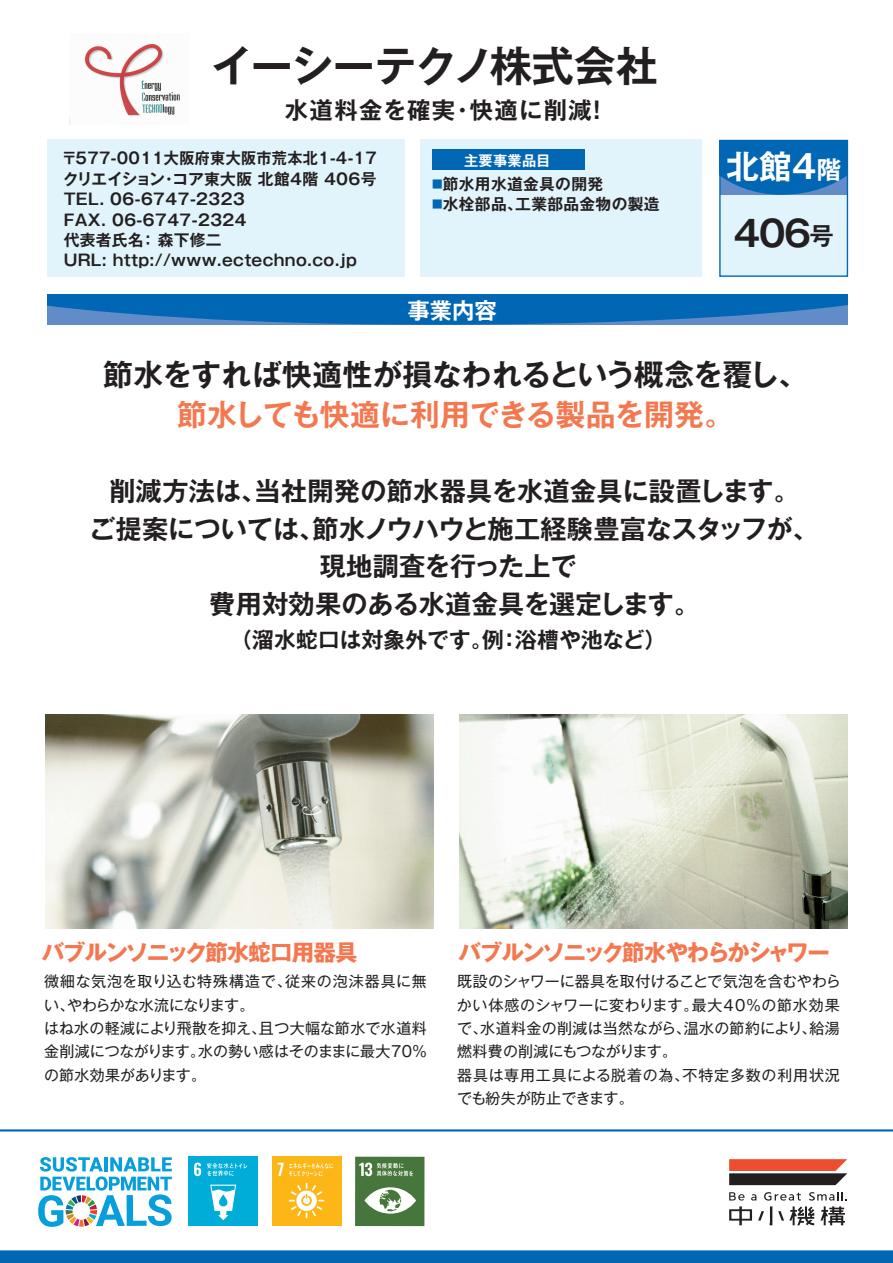
<style>
.page{position:relative;width:893px;height:1263px;background:#fff}
.page>*{position:absolute;margin:0;border:0;box-sizing:border-box;transform-origin:0 0}
.t1{font:700 42.15px "Gothic MB101 Pro De";letter-spacing:-.03em;color:#231f20}
.t2{font:700 35.62px "Gothic MB101 Pro De";color:#231f20}
.t3{font:700 32.85px "Gothic MB101 Pro De";color:#fff}
.t4{font:700 29.92px "Gothic MB101 Pro De";letter-spacing:-.01em;color:#231f20}
.t5{font:700 29.92px "Gothic MB101 Pro De";letter-spacing:-.02em;color:#f4784f}
.t6{font:700 26.17px/37.6px "Gothic MB101 Pro De";letter-spacing:.005em;color:#231f20;text-align:center}
.t7{font:700 23.4px "Gothic MB101 Pro De";letter-spacing:.06em;color:#231f20}
.t8{font:700 22.5px "Gothic MB101 Pro";letter-spacing:-.07em;color:#f4784f}
.t9{font:700 22.5px "Gothic MB101 Pro";letter-spacing:-.05em;color:#f4784f}
.t10{font:700 22.35px "Gothic MB101 Pro De";color:#fff}
.t11{font:700 21.75px "Gothic MB101 Pro De";letter-spacing:.01em;color:#231f20}
.t12{font:700 15.75px/20.4px "Gothic MB101 Pro De";letter-spacing:.02em;color:#231f20;scale:.96 1}
.t13{font:700 15.75px "Gothic MB101 Pro De";letter-spacing:.02em;color:#231f20}
.t14{font:15px/23.3px "Gothic MB101 Pro";letter-spacing:.01em;color:#231f20}
.t15{font:700 14.25px "Gothic MB101 Pro De";letter-spacing:.02em;color:#fff}
.s1{font-size:24.38px}
.s2{font-size:10.5px;color:#0166b3}
</style>
<div class="page">
<div style="left:0;top:1250px;width:893px;height:13px;background:#0166b3"></div>
<hr style="left:0;top:1129px;width:893px;height:2px;background:#0166b3">
<svg style="left:729px;top:1206px;width:23px;height:19px"></svg>
<svg style="left:758px;top:1206px;width:14px;height:19px"></svg>
<svg style="left:820px;top:1206px;width:25px;height:19px"></svg>
<svg style="left:778px;top:1206px;width:36px;height:19px"></svg>
<svg style="left:729px;top:1159px;width:118px;height:26px;background:#9a5245"></svg>
<svg style="left:751px;top:1194px;width:5px;height:6px"></svg>
<svg style="left:729px;top:1192px;width:15px;height:8px"></svg>
<svg style="left:764px;top:1192px;width:37px;height:8px"></svg>
<svg style="left:809px;top:1192px;width:37px;height:8px"></svg>
<svg style="left:38px;top:1157px;width:134px;height:70px"></svg>
<div style="left:188px;top:1157px;width:70px;height:69px;background:#00add9"></div>
<svg style="left:194px;top:1162px;width:7px;height:14px"></svg>
<svg style="left:210px;top:1184px;width:26px;height:36px"></svg>
<svg style="left:207px;top:1163px;width:40px;height:13px"></svg>
<div style="left:272px;top:1157px;width:69px;height:69px;background:#fcb615"></div>
<svg style="left:289px;top:1183px;width:35px;height:35px"></svg>
<svg style="left:278px;top:1163px;width:55px;height:13px"></svg>
<div style="left:355px;top:1157px;width:69px;height:69px;background:#46763b"></div>
<svg style="left:364px;top:1187px;width:52px;height:27px"></svg>
<svg style="left:359px;top:1162px;width:54px;height:14px"></svg>
<img style="left:46px;top:714px;width:388px;height:214px">
<img style="left:459px;top:714px;width:388px;height:214px">
<div style="left:47px;top:140px;width:358px;height:137px;background:#e1f4fc"></div>
<div style="left:421px;top:140px;width:281px;height:137px;background:#e1f4fc"></div>
<svg style="left:47px;top:294px;width:800px;height:31px;background:#146db7"></svg>
<svg style="left:721px;top:142px;width:125px;height:53px;background:#0c6ab5"></svg>
<div style="left:720px;top:195px;width:127px;height:82px;background:#e1f4fc"></div>
<div style="left:719px;top:140px;width:129px;height:137px;border:1px solid #0166b3"></div>
<div style="left:432px;top:149px;width:153px;height:21px;background:#0166b3"></div>
<img style="left:85px;top:43px;width:95px;height:74px">
<h1 class="t1" style="left:212px;top:31px;width:448px">イーシーテクノ株式会社</h1>
<h3 class="t7" style="left:285px;top:91px;width:325px">水道料金を確実・快適に削減！</h3>
<p class="t12" style="left:62px;top:146px;width:329px">〒577-0011大阪府東大阪市荒本北1-4-17クリエイション・コア東大阪 北館4階 406号<br>TEL. ０６-６７４７-２３２３<br>FAX. ０６-６７４７-２３２４<br>代表者氏名： 森下修二<br>URL: http://www.ectechno.co.jp</p>
<h3 class="t3" style="left:726px;top:139px;width:116px">北館4<span class="s1">階</span></h3>
<p class="t15" style="left:464px;top:148px;width:88px">主要事業品目</p>
<p class="t13" style="left:432px;top:171px;width:173px"><span class="s2">■</span>節水用水道金具の開発</p>
<p class="t13" style="left:432px;top:191px;width:229px"><span class="s2">■</span>水栓部品、工業部品金物の製造</p>
<h2 class="t2" style="left:734px;top:204px;width:102px">406<span class="s1">号</span></h2>
<h3 class="t10" style="left:407px;top:292px;width:91px">事業内容</h3>
<h3 class="t4" style="left:103px;top:350px;width:707px">節水をすれば快適性が損なわれるという概念を覆し、</h3>
<h3 class="t5" style="left:177px;top:390px;width:559px">節水しても快適に利用できる製品を開発。</h3>
<h3 class="t6" style="left:89px;top:469px;width:731px">削減方法は、当社開発の節水器具を水道金具に設置します。<br>ご提案については、節水ノウハウと施工経験豊富なスタッフが、現地調査を行った上で<br>費用対効果のある水道金具を選定します。</h3>
<h3 class="t11" style="left:230px;top:621px;width:438px">（溜水蛇口は対象外です。例：浴槽や池など）</h3>
<h3 class="t9" style="left:42px;top:934px;width:317px">バブルンソニック節水蛇口用器具</h3>
<h3 class="t8" style="left:458px;top:934px;width:373px">バブルンソニック節水やわらかシャワー</h3>
<p class="t14" style="left:44px;top:968px;width:385px">微細な気泡を取り込む特殊構造で、従来の泡沫器具に無い、やわらかな水流になります。<br>はね水の軽減により飛散を抑え、且つ大幅な節水で水道料金削減につながります。水の勢い感はそのままに最大７０％の節水効果があります。</p>
<p class="t14" style="left:457px;top:968px;width:385px">既設のシャワーに器具を取付けることで気泡を含むやわらかい体感のシャワーに変わります。最大４０％の節水効果で、水道料金の削減は当然ながら、温水の節約により、給湯燃料費の削減にもつながります。<br>器具は専用工具による脱着の為、不特定多数の利用状況でも紛失が防止できます。</p>
</div>
